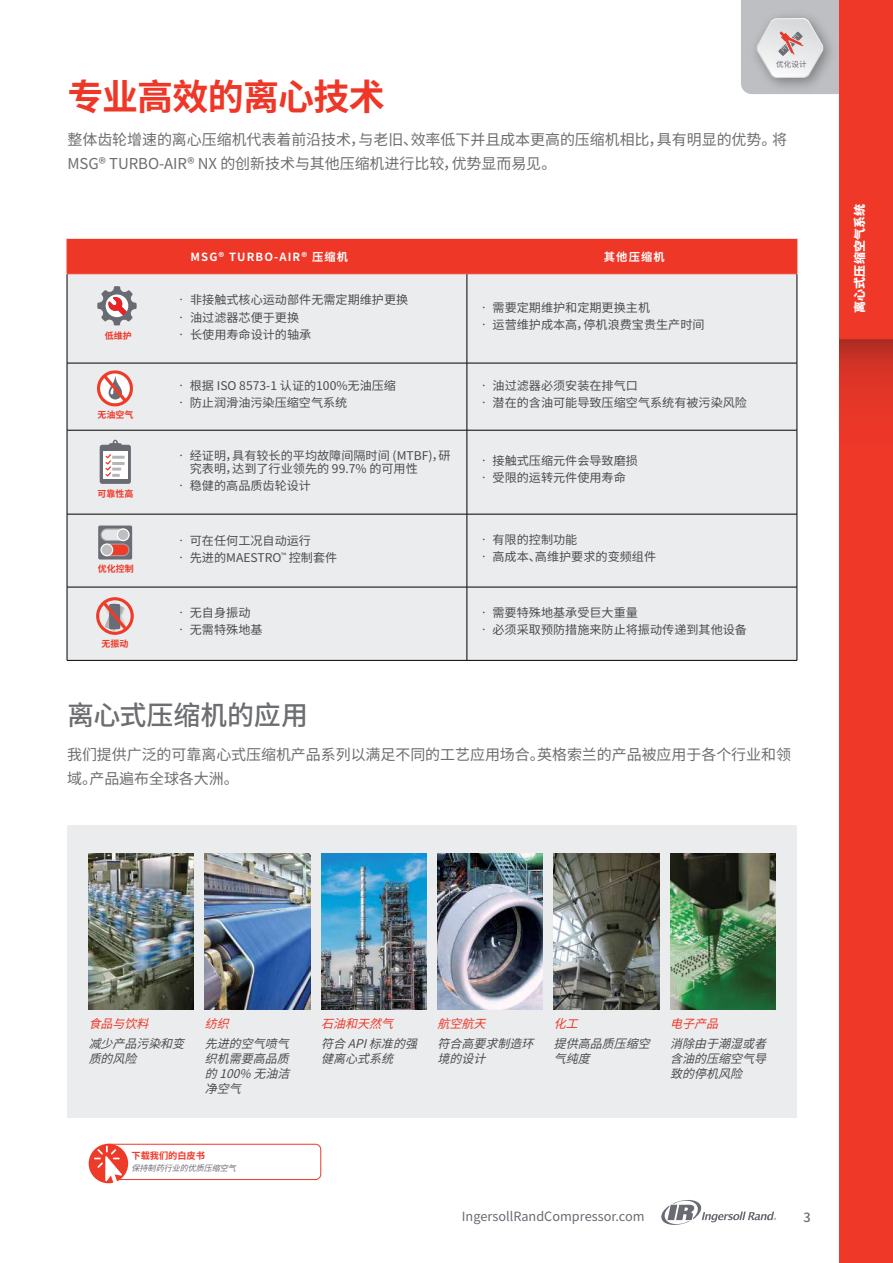
<style>
.page{position:relative;width:893px;height:1263px;background:#fff}
.page>*{position:absolute;margin:0;border:0;box-sizing:border-box;transform-origin:0 0}
.t1{font:700 36px "Noto Sans CJ Ksc";letter-spacing:-.025em;color:#ef3728}
.t2{font:500 27px "Noto Sans CJ Ksc";letter-spacing:-.005em;color:#6d6e71}
.t3{font:15px/24px "Noto Sans CJ Ksc";letter-spacing:-.005em;color:#6d6e71}
.t4{font:12.75px "Noto Sans CJ Ksc";color:#696b73}
.t5{font:500 12.75px "Noto Sans CJ Ksc";color:#696b73}
.t6{font:12px/12.8px "Noto Sans CJ Ksc";color:#4c4c4e}
.t7{font:italic 12px/15px "Noto Sans CJ Ksc";color:#4c4c4e}
.t8{font:italic 12px "Noto Sans CJ Ksc";color:#ef3728}
.t9{font:900 12px "Noto Sans CJ Ksc";letter-spacing:.02em;color:#fff}
.t10{font:700 11.25px "Noto Sans CJ Ksc";letter-spacing:.1em;color:#fff}
.t11{font:700 9.3px "Noto Sans CJ Ksc";letter-spacing:-.005em;color:#ef3728}
.t12{font:700 9px "Noto Sans CJ Ksc";color:#ef3728}
.t13{font:italic 8.1px "Noto Sans CJ Ksc";color:#6d6e71}
.t14{font:7.65px "Noto Sans Hans";color:#6a6c74}
</style>
<div class="page">
<svg style="left:661px;top:1199px;width:115px;height:26px"></svg>
<div style="left:839px;top:0;width:54px;height:1263px;background:#ef3828"></div>
<div style="left:67px;top:825px;width:730px;height:293px;background:#ebeced"></div>
<img style="left:89px;top:853px;width:105px;height:156px">
<img style="left:205px;top:853px;width:105px;height:156px">
<img style="left:321px;top:853px;width:106px;height:156px">
<img style="left:437px;top:853px;width:106px;height:156px">
<img style="left:554px;top:853px;width:105px;height:156px">
<img style="left:670px;top:853px;width:105px;height:156px">
<svg style="left:741px;top:0;width:104px;height:94px;background:#c8bdbe"></svg>
<div style="left:68px;top:239px;width:729px;height:34px;background:#ef3728"></div>
<div style="left:68px;top:274px;width:729px;height:386px;background:#ebeced"></div>
<hr style="left:67px;top:273px;width:400px;height:1px;background:#ef3728">
<hr style="left:467px;top:273px;width:330px;height:1px;background:#ef3728">
<hr style="left:67px;top:363px;width:400px;height:1px;background:#000">
<hr style="left:67px;top:430px;width:400px;height:1px;background:#000">
<hr style="left:67px;top:514px;width:400px;height:1px;background:#000">
<hr style="left:67px;top:587px;width:400px;height:1px;background:#000">
<hr style="left:467px;top:274px;width:1px;height:89px;background:#000">
<hr style="left:467px;top:363px;width:330px;height:1px;background:#000">
<hr style="left:467px;top:363px;width:1px;height:67px;background:#000">
<hr style="left:467px;top:430px;width:330px;height:1px;background:#000">
<hr style="left:467px;top:430px;width:1px;height:84px;background:#000">
<hr style="left:467px;top:514px;width:330px;height:1px;background:#000">
<hr style="left:467px;top:514px;width:1px;height:73px;background:#000">
<hr style="left:467px;top:587px;width:330px;height:1px;background:#000">
<hr style="left:467px;top:587px;width:1px;height:73px;background:#000">
<hr style="left:67px;top:274px;width:1px;height:89px;background:#000">
<hr style="left:797px;top:274px;width:1px;height:89px;background:#000">
<hr style="left:67px;top:363px;width:1px;height:67px;background:#000">
<hr style="left:797px;top:363px;width:1px;height:67px;background:#000">
<hr style="left:67px;top:430px;width:1px;height:84px;background:#000">
<hr style="left:797px;top:430px;width:1px;height:84px;background:#000">
<hr style="left:67px;top:514px;width:1px;height:73px;background:#000">
<hr style="left:797px;top:514px;width:1px;height:73px;background:#000">
<hr style="left:67px;top:587px;width:1px;height:73px;background:#000">
<hr style="left:797px;top:587px;width:1px;height:73px;background:#000">
<hr style="left:67px;top:660px;width:400px;height:1px;background:#000">
<hr style="left:467px;top:660px;width:330px;height:1px;background:#000">
<hr style="left:67px;top:239px;width:1px;height:34px;background:#ef3728">
<hr style="left:797px;top:239px;width:1px;height:34px;background:#ef3728">
<svg style="left:92px;top:366px;width:41px;height:45px"></svg>
<svg style="left:97px;top:286px;width:40px;height:39px;background:#bca9ad"></svg>
<div style="left:100px;top:445px;width:31px;height:39px;background:#696b73;border-radius:3px"></div>
<div style="left:103px;top:451px;width:25px;height:28px;background:#fff"></div>
<svg style="left:109px;top:440px;width:13px;height:5px"></svg>
<svg style="left:105px;top:454px;width:20px;height:23px"></svg>
<svg style="left:96px;top:597px;width:38px;height:38px"></svg>
<div style="left:98px;top:525px;width:34px;height:34px;background:#6b6d75;border-radius:2px"></div>
<div style="left:101px;top:529px;width:28px;height:12px;background:#e5e6e7;border-radius:6px"></div>
<div style="left:101px;top:528px;width:29px;height:13px;border:1px solid #a8aaad;border-radius:6px"></div>
<div style="left:101px;top:544px;width:28px;height:12px;background:#ef3b28;border-radius:6px"></div>
<div style="left:101px;top:543px;width:29px;height:13px;border:1px solid #a1a0a5;border-radius:6px"></div>
<div style="left:117px;top:529px;width:12px;height:12px;background:#bdbebf;border-radius:50%"></div>
<div style="left:117px;top:528px;width:13px;height:13px;border:1px solid #fff;border-radius:50%"></div>
<div style="left:101px;top:544px;width:12px;height:12px;background:#bdbebf;border-radius:50%"></div>
<div style="left:101px;top:543px;width:12px;height:13px;border:1px solid #fff;border-radius:50%"></div>
<div style="left:103px;top:1144px;width:218px;height:36px;border:1px solid #ef3728;border-radius:5px"></div>
<div style="left:89px;top:1144px;width:39px;height:39px;background:#ee3a28;border-radius:50%"></div>
<svg style="left:94px;top:1145px;width:28px;height:38px"></svg>
<p class="t14" style="left:776px;top:60px;width:32px">优化设计</p>
<h1 class="t1" style="left:68px;top:77px;width:319px">专业高效的离心技术</h1>
<p class="t3" style="left:68px;top:128px;width:721px">整体齿轮增速的离心压缩机代表着前沿技术，与老旧、效率低下并且成本更高的压缩机相比，具有明显的优势。将<br>MSG® TURBO-AIR® NX 的创新技术与其他压缩机进行比较，优势显而易见。</p>
<p class="t12" style="left:105px;top:331px;width:28px">低维护</p>
<p class="t12" style="left:97px;top:410px;width:37px">无油空气</p>
<p class="t12" style="left:97px;top:489px;width:37px">可靠性高</p>
<p class="t12" style="left:98px;top:564px;width:37px">优化控制</p>
<p class="t12" style="left:101px;top:638px;width:28px">无振动</p>
<p class="t10" style="left:191px;top:250px;width:159px">MSG® TURBO-AIR® 压缩机</p>
<p class="t10" style="left:604px;top:250px;width:62px">其他压缩机</p>
<p class="t6" style="left:175px;top:294px;width:235px">• 非接触式核心运动部件无需定期维护更换</p>
<p class="t6" style="left:175px;top:311px;width:126px">• 油过滤器芯便于更换</p>
<p class="t6" style="left:175px;top:328px;width:138px">• 长使用寿命设计的轴承</p>
<p class="t6" style="left:478px;top:301px;width:174px">• 需要定期维护和定期更换主机</p>
<p class="t6" style="left:478px;top:318px;width:228px">• 运营维护成本高，停机浪费宝贵生产时间</p>
<p class="t6" style="left:175px;top:379px;width:223px">• 根据 ISO 8573-1 认证的100%无油压缩</p>
<p class="t6" style="left:175px;top:396px;width:174px">• 防止润滑油污染压缩空气系统</p>
<p class="t6" style="left:478px;top:379px;width:162px">• 油过滤器必须安装在排气口</p>
<p class="t6" style="left:478px;top:396px;width:271px">• 潜在的含油可能导致压缩空气系统有被污染风险</p>
<p class="t6" style="left:190px;top:450px;width:262px;text-indent:-15px">• 经证明，具有较长的平均故障间隔时间 (MTBF)，研究表明，达到了行业领先的 99.7% 的可用性</p>
<p class="t6" style="left:175px;top:480px;width:138px">• 稳健的高品质齿轮设计</p>
<p class="t6" style="left:478px;top:455px;width:162px">• 接触式压缩元件会导致磨损</p>
<p class="t6" style="left:478px;top:472px;width:150px">• 受限的运转元件使用寿命</p>
<p class="t6" style="left:175px;top:535px;width:138px">• 可在任何工况自动运行</p>
<p class="t6" style="left:175px;top:552px;width:164px">• 先进的MAESTRO<sup>™</sup> 控制套件</p>
<p class="t6" style="left:478px;top:533px;width:101px">• 有限的控制功能</p>
<p class="t6" style="left:478px;top:550px;width:180px">• 高成本、高维护要求的变频组件</p>
<p class="t6" style="left:175px;top:606px;width:77px">• 无自身振动</p>
<p class="t6" style="left:175px;top:623px;width:89px">• 无需特殊地基</p>
<p class="t6" style="left:478px;top:606px;width:162px">• 需要特殊地基承受巨大重量</p>
<p class="t6" style="left:478px;top:623px;width:271px">• 必须采取预防措施来防止将振动传递到其他设备</p>
<h2 class="t2" style="left:67px;top:700px;width:242px">离心式压缩机的应用</h2>
<p class="t3" style="left:67px;top:743px;width:725px">我们提供广泛的可靠离心式压缩机产品系列以满足不同的工艺应用场合。英格索兰的产品被应用于各个行业和领域。产品遍布全球各大洲。</p>
<p class="t9" style="left:853px;top:313px;width:111px;rotate:-90deg">离心式压缩空气系统</p>
<p class="t8" style="left:89px;top:1016px;width:69px">食品与饮料</p>
<p class="t7" style="left:89px;top:1036px;width:105px">减少产品污染和变质的风险</p>
<p class="t8" style="left:205px;top:1016px;width:33px">纺织</p>
<p class="t7" style="left:205px;top:1036px;width:94px;text-align:justify">先进的空气喷气织机需要高品质的100%无油洁净空气</p>
<p class="t11" style="left:132px;top:1150px;width:75px">下载我们的白皮书</p>
<p class="t13" style="left:132px;top:1163px;width:111px">保持制药行业的优质压缩空气</p>
<p class="t8" style="left:321px;top:1016px;width:81px">石油和天然气</p>
<p class="t7" style="left:321px;top:1036px;width:105px">符合API标准的强健离心式系统</p>
<p class="t8" style="left:437px;top:1016px;width:57px">航空航天</p>
<p class="t7" style="left:437px;top:1036px;width:105px">符合高要求制造环境的设计</p>
<p class="t8" style="left:554px;top:1016px;width:33px">化工</p>
<p class="t7" style="left:554px;top:1036px;width:105px">提供高品质压缩空气纯度</p>
<p class="t8" style="left:670px;top:1016px;width:57px">电子产品</p>
<p class="t7" style="left:670px;top:1036px;width:105px;text-align:justify">消除由于潮湿或者含油的压缩空气导致的停机风险</p>
<p class="t4" style="left:462px;top:1209px;width:184px">IngersollRandCompressor.com</p>
<p class="t5" style="left:803px;top:1210px;width:9px">3</p>
</div>
